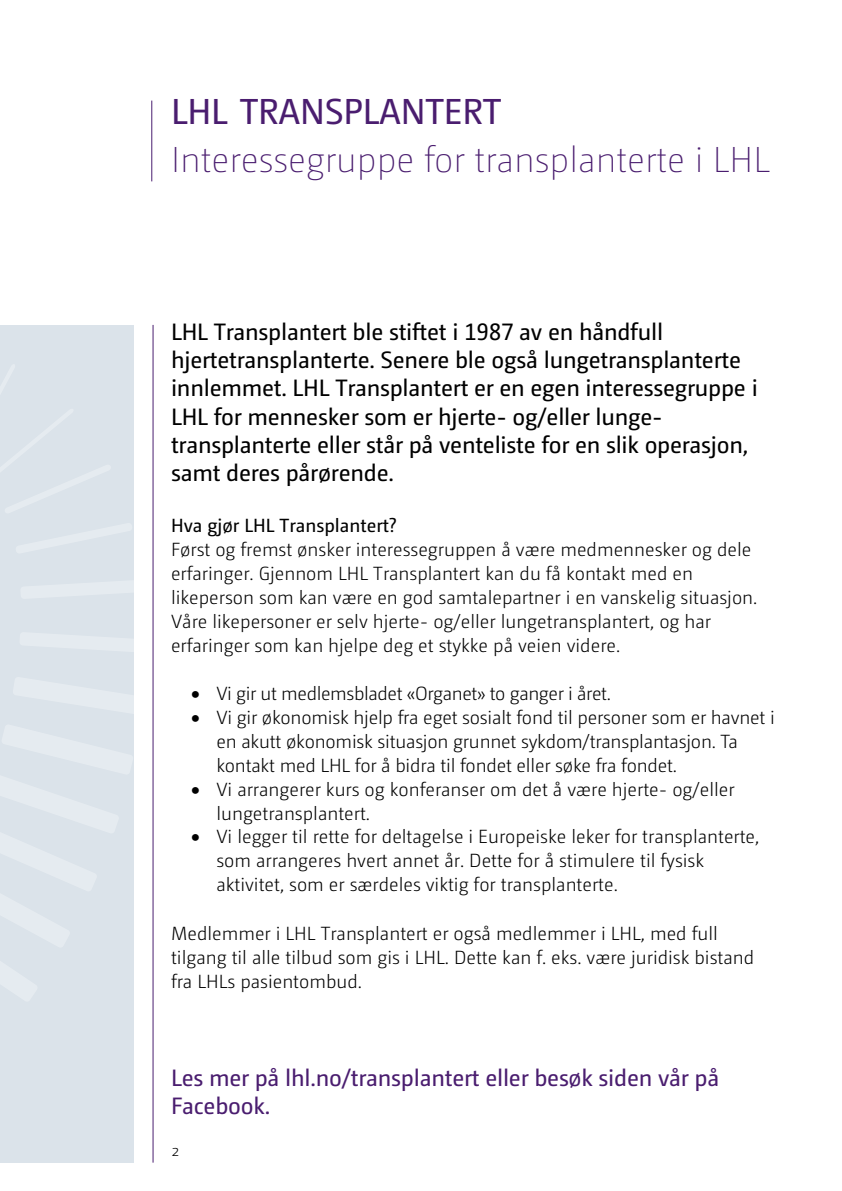
<style>
.page{position:relative;width:842px;height:1191px;background:#fff}
.page>*{position:absolute;margin:0;border:0;box-sizing:border-box;transform-origin:0 0}
.t1{font:200 36px/48px "Camingo Dos Pro";color:#4a1d6f}
.t2{font:23.6px/28.4px "Camingo Dos Pro";letter-spacing:-.01em;color:#000}
.t3{font:23.6px/28.4px "Camingo Dos Pro";letter-spacing:-.01em;color:#4a1d6f}
.t4{font:300 19px/24px "Camingo Dos Pro";color:#000}
.t5{font:300 19px "Camingo Dos Pro";letter-spacing:-.02em;color:#000}
.t6{font:300 15px "Camingo Dos Pro";color:#000}
.s1{font-weight:400}
</style>
<div class="page">
<div style="left:0;top:325px;width:133px;height:837px;background:#dbe3ea"></div>
<hr style="left:153px;top:325px;width:1px;height:837px;background:#4a1d6f">
<hr style="left:151px;top:101px;width:1px;height:80px;background:#4a1d6f">
<p class="t1" style="left:171px;top:88px;width:600px"><span class="s1">LHL TRANSPLANTERT<br></span>Interessegruppe for transplanterte i LHL</p>
<p class="t2" style="left:171px;top:317px;width:588px">LHL Transplantert ble stiftet i 1987 av en håndfull hjertetransplanterte. Senere ble også lungetransplanterte innlemmet. LHL Transplantert er en egen interessegruppe i LHL for mennesker som er hjerte- og/eller lunge&shy;transplanterte eller står på venteliste for en slik operasjon, samt deres pårørende.</p>
<p class="t4" style="left:171px;top:513px;width:588px"><span class="s1">Hva gjør LHL Transplantert?<br></span>Først og fremst ønsker interessegruppen å være medmennesker og dele erfaringer. Gjennom LHL Transplantert kan du få kontakt med en likeperson som kan være en god samtalepartner i en vanskelig situasjon.<br>Våre likepersoner er selv hjerte- og/eller lungetransplantert, og har erfaringer som kan hjelpe deg et stykke på veien videre.</p>
<p class="t5" style="left:191px;top:683px;width:421px">• Vi gir ut medlemsbladet «Organet» to ganger i året.</p>
<p class="t4" style="left:216px;top:705px;width:560px;text-indent:-25px">• Vi gir økonomisk hjelp fra eget sosialt fond til personer som er havnet i en akutt økonomisk situasjon grunnet sykdom/transplantasjon. Ta kontakt med LHL for å bidra til fondet eller søke fra fondet.</p>
<p class="t4" style="left:216px;top:777px;width:520px;text-indent:-25px">• Vi arrangerer kurs og konferanser om det å være hjerte- og/eller lungetransplantert.</p>
<p class="t4" style="left:216px;top:824px;width:544px;text-indent:-25px">• Vi legger til rette for deltagelse i Europeiske leker for transplanterte, som arrangeres hvert annet år. Dette for å stimulere til fysisk aktivitet, som er særdeles viktig for transplanterte.</p>
<p class="t4" style="left:171px;top:921px;width:585px">Medlemmer i LHL Transplantert er også medlemmer i LHL, med full tilgang til alle tilbud som gis i LHL. Dette kan f. eks. være juridisk bistand fra LHLs pasientombud.</p>
<p class="t3" style="left:171px;top:1063px;width:550px">Les mer på lhl.no/transplantert eller besøk siden vår på<br>Facebook.</p>
<p class="t6" style="left:172px;top:1142px;width:9px">2</p>
</div>
